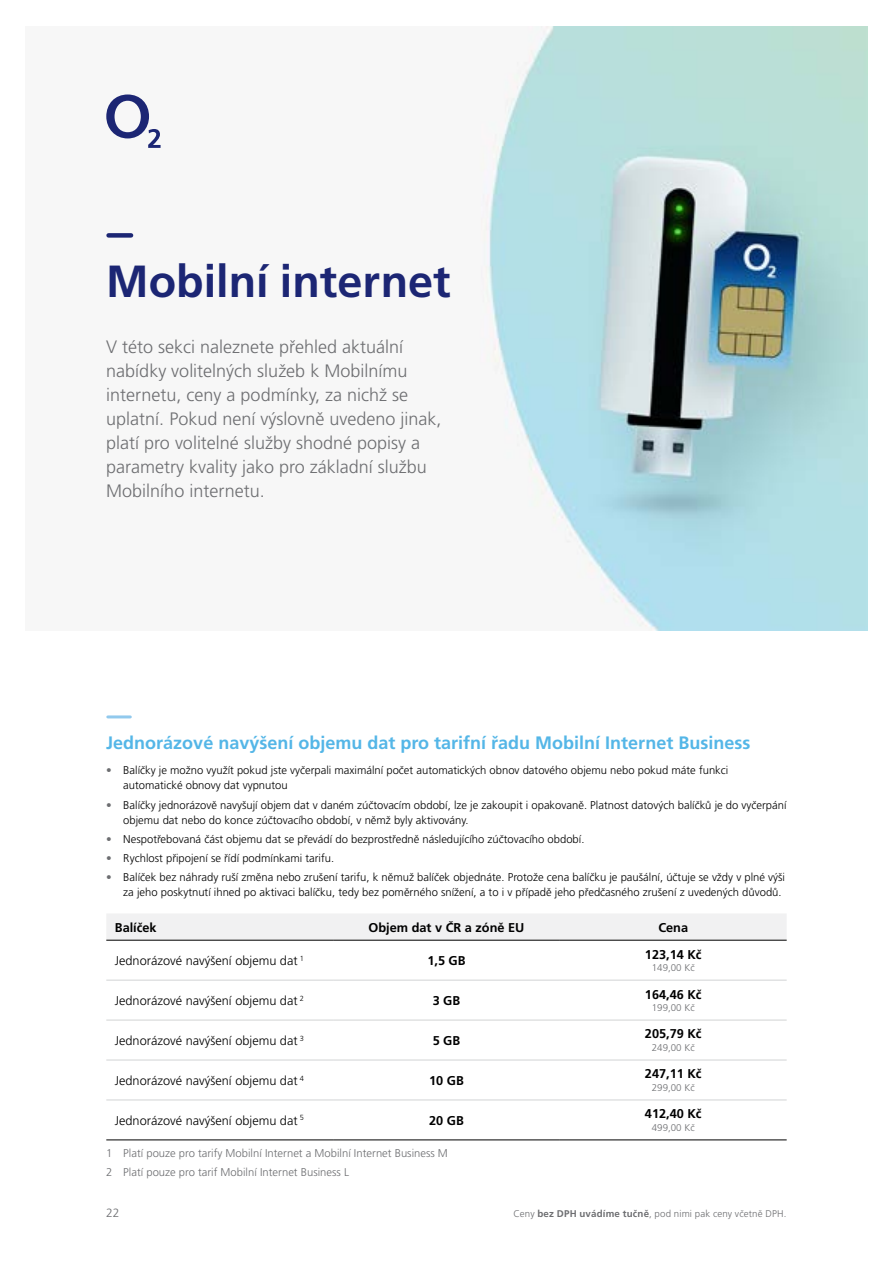
<style>
.page{position:relative;width:893px;height:1263px;background:#fff}
.page>*{position:absolute;margin:0;border:0;box-sizing:border-box;transform-origin:0 0}
.t1{font:700 45px "Frutiger CE";color:#1c2674}
.t2{font:300 18px/24px "Frutiger CE";color:#6d6e71}
.t3{font:700 18px "Frutiger CE";color:#54b6e7}
.t4{font:300 12.75px "Frutiger CE";color:#000}
.t5{font:700 12.75px "Frutiger CE";color:#000}
.t6{font:300 12px "Frutiger CE";color:#6d6e71}
.t7{font:300 11.25px/15px "Frutiger CE";color:#000}
.t8{font:300 11.25px/19.2px "Frutiger CE";color:#6d6e71}
.t9{font:300 9.75px "Frutiger CE";color:#6d6e71}
.s1{color:#6d6e71}
.s2{font-weight:700}
</style>
<div class="page">
<img style="left:106px;top:27px;width:761px;height:603px">
<svg style="left:106px;top:76px;width:55px;height:72px"></svg>
<div style="left:109px;top:233px;width:22px;height:5px;background:#1c2674"></div>
<div style="left:106px;top:914px;width:681px;height:26px;background:#f1f1f2"></div>
<hr style="left:106px;top:940px;width:227px;height:1px;background:#000">
<hr style="left:333px;top:940px;width:227px;height:1px;background:#000">
<hr style="left:560px;top:940px;width:227px;height:1px;background:#000">
<hr style="left:106px;top:980px;width:227px;height:1px;background:#d1d3d4">
<hr style="left:333px;top:980px;width:227px;height:1px;background:#d1d3d4">
<hr style="left:560px;top:980px;width:227px;height:1px;background:#d1d3d4">
<hr style="left:106px;top:1020px;width:227px;height:1px;background:#d1d3d4">
<hr style="left:333px;top:1020px;width:227px;height:1px;background:#d1d3d4">
<hr style="left:560px;top:1020px;width:227px;height:1px;background:#d1d3d4">
<hr style="left:106px;top:1060px;width:227px;height:1px;background:#d1d3d4">
<hr style="left:333px;top:1060px;width:227px;height:1px;background:#d1d3d4">
<hr style="left:560px;top:1060px;width:227px;height:1px;background:#d1d3d4">
<hr style="left:106px;top:1100px;width:227px;height:1px;background:#d1d3d4">
<hr style="left:333px;top:1100px;width:227px;height:1px;background:#d1d3d4">
<hr style="left:560px;top:1100px;width:227px;height:1px;background:#d1d3d4">
<hr style="left:106px;top:1140px;width:227px;height:1px;background:#000">
<hr style="left:333px;top:1140px;width:227px;height:1px;background:#000">
<hr style="left:560px;top:1140px;width:227px;height:1px;background:#000">
<hr style="left:108px;top:715px;width:22px;height:3px;background:#91c9ed">
<h1 class="t1" style="left:106px;top:256px;width:346px">Mobilní internet</h1>
<p class="t2" style="left:106px;top:335px;width:337px">V této sekci naleznete přehled aktuální nabídky volitelných služeb k Mobilnímu internetu, ceny a podmínky, za nichž se uplatní. Pokud není výslovně uvedeno jinak, platí pro volitelné služby shodné popisy a parametry kvality jako pro základní službu Mobilního internetu.</p>
<h2 class="t3" style="left:106px;top:732px;width:646px">Jednorázové navýšení objemu dat pro tarifní řadu Mobilní Internet Business</h2>
<p class="t7" style="left:123px;top:763px;width:607px;text-indent:-17px"><span class="s1">•</span> Balíčky je možno využít pokud jste vyčerpali maximální počet automatických obnov datového objemu nebo pokud máte funkci automatické obnovy dat vypnutou</p>
<p class="t7" style="left:123px;top:797px;width:665px;text-indent:-17px"><span class="s1">•</span> Balíčky jednorázově navyšují objem dat v daném zúčtovacím období, lze je zakoupit i opakovaně. Platnost datových balíčků je do vyčerpání objemu dat nebo do konce zúčtovacího období, v němž byly aktivovány.</p>
<p class="t7" style="left:106px;top:831px;width:480px"><span class="s1">•</span> Nespotřebovaná část objemu dat se převádí do bezprostředně následujícího zúčtovacího období.</p>
<p class="t7" style="left:106px;top:851px;width:229px"><span class="s1">•</span> Rychlost připojení se řídí podmínkami tarifu.</p>
<p class="t7" style="left:123px;top:870px;width:663px;text-indent:-17px"><span class="s1">•</span> Balíček bez náhrady ruší změna nebo zrušení tarifu, k němuž balíček objednáte. Protože cena balíčku je paušální, účtuje se vždy v plné výši za jeho poskytnutí ihned po aktivaci balíčku, tedy bez poměrného snížení, a to i v případě jeho předčasného zrušení z uvedených důvodů.</p>
<p class="t5" style="left:115px;top:920px;width:43px">Balíček</p>
<p class="t5" style="left:369px;top:920px;width:157px">Objem dat v ČR a zóně EU</p>
<p class="t5" style="left:658px;top:920px;width:31px">Cena</p>
<p class="t4" style="left:115px;top:953px;width:190px">Jednorázové navýšení objemu dat <sup>1</sup></p>
<p class="t5" style="left:427px;top:953px;width:40px">1,5 GB</p>
<p class="t5" style="left:645px;top:947px;width:58px">123,14 Kč</p>
<p class="t9" style="left:652px;top:962px;width:44px">149,00 Kč</p>
<p class="t4" style="left:115px;top:993px;width:190px">Jednorázové navýšení objemu dat <sup>2</sup></p>
<p class="t5" style="left:433px;top:993px;width:29px">3 GB</p>
<p class="t4" style="left:115px;top:1033px;width:190px">Jednorázové navýšení objemu dat <sup>3</sup></p>
<p class="t5" style="left:433px;top:1033px;width:29px">5 GB</p>
<p class="t4" style="left:115px;top:1073px;width:190px">Jednorázové navýšení objemu dat <sup>4</sup></p>
<p class="t5" style="left:429px;top:1073px;width:36px">10 GB</p>
<p class="t4" style="left:115px;top:1113px;width:190px">Jednorázové navýšení objemu dat <sup>5</sup></p>
<p class="t5" style="left:429px;top:1113px;width:36px">20 GB</p>
<p class="t8" style="left:106px;top:1143px;width:343px">1 Platí pouze pro tarify Mobilní Internet a Mobilní Internet Business M<br>2 Platí pouze pro tarif Mobilní Internet Business L</p>
<p class="t5" style="left:645px;top:987px;width:58px">164,46 Kč</p>
<p class="t9" style="left:652px;top:1002px;width:44px">199,00 Kč</p>
<p class="t5" style="left:645px;top:1027px;width:58px">205,79 Kč</p>
<p class="t9" style="left:652px;top:1042px;width:44px">249,00 Kč</p>
<p class="t5" style="left:645px;top:1067px;width:58px">247,11 Kč</p>
<p class="t9" style="left:652px;top:1082px;width:44px">299,00 Kč</p>
<p class="t5" style="left:645px;top:1107px;width:58px">412,40 Kč</p>
<p class="t9" style="left:652px;top:1122px;width:44px">499,00 Kč</p>
<p class="t6" style="left:106px;top:1206px;width:15px">22</p>
<p class="t9" style="left:513px;top:1208px;width:275px">Ceny <span class="s2">bez DPH uvádíme tučně</span>, pod nimi pak ceny včetně DPH.</p>
</div>
